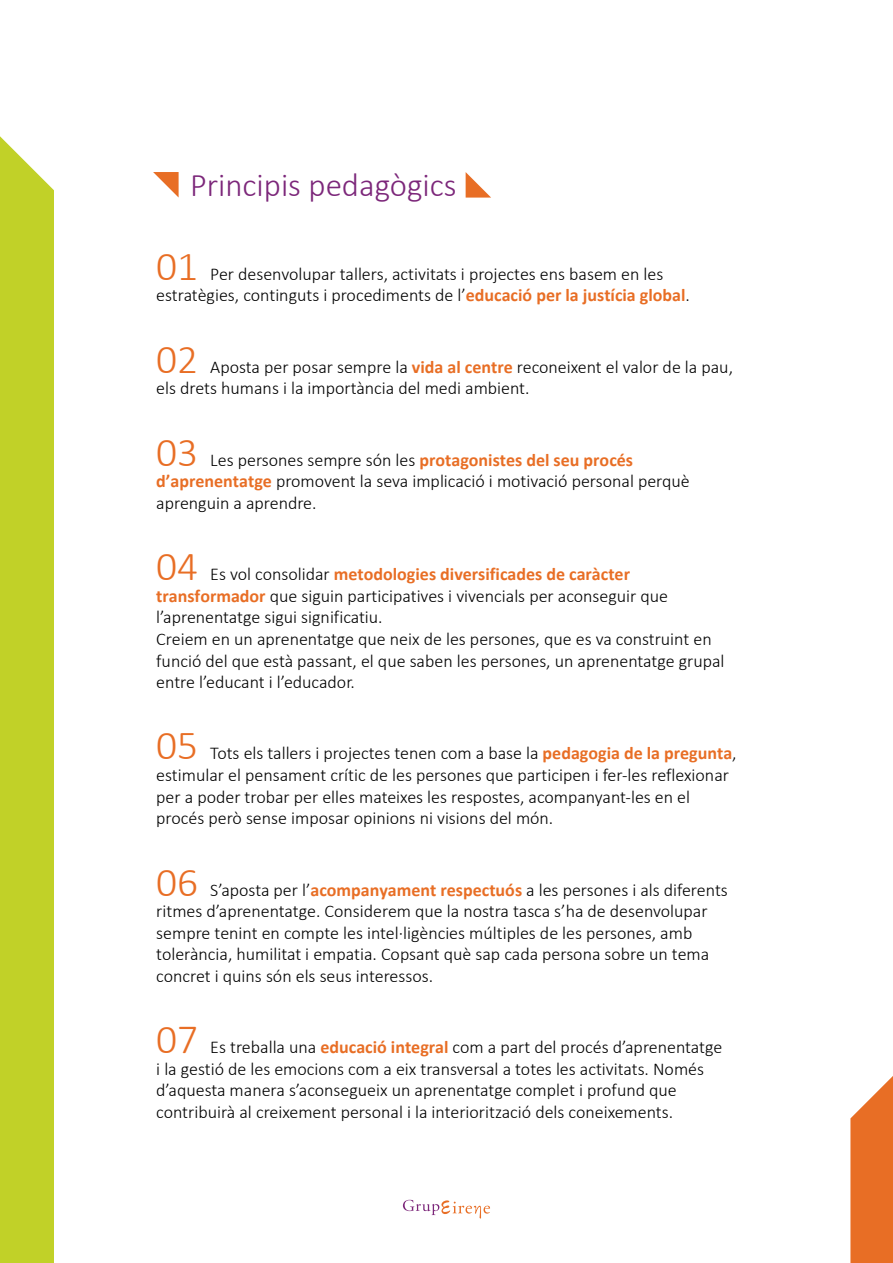
<style>
.page{position:relative;width:893px;height:1263px;background:#fff}
.page>*{position:absolute;margin:0;border:0;box-sizing:border-box;transform-origin:0 0}
.t1{font:300 41.4px "Calibri";color:#e86e25}
.t2{font:300 33px "Calibri";color:#7c277a}
.t3{font:300 18px/21.6px "Calibri";color:#000}
.s1{font-weight:700;color:#e86e25}
</style>
<div class="page">
<div style="left:0;top:136px;width:54px;height:1127px;background:#c1d128"></div>
<svg style="left:850px;top:1076px;width:43px;height:187px;background:#ea7f3f"></svg>
<svg style="left:153px;top:172px;width:26px;height:26px"></svg>
<svg style="left:466px;top:172px;width:25px;height:26px"></svg>
<svg style="left:403px;top:1200px;width:87px;height:19px"></svg>
<h2 class="t2" style="left:190px;top:165px;width:268px">Principis pedagògics</h2>
<h1 class="t1" style="left:156px;top:240px;width:43px">01</h1>
<p class="t3" style="left:156px;top:263px;width:535px;text-indent:54px">Per desenvolupar tallers, activitats i projectes ens basem en les estratègies, continguts i procediments de l’<span class="s1">educació per la justícia global</span>.</p>
<h1 class="t1" style="left:156px;top:333px;width:43px">02</h1>
<p class="t3" style="left:156px;top:356px;width:578px;text-indent:54px">Aposta per posar sempre la <span class="s1">vida al centre</span> reconeixent el valor de la pau, els drets humans i la importància del medi ambient.</p>
<h1 class="t1" style="left:156px;top:426px;width:43px">03</h1>
<p class="t3" style="left:156px;top:449px;width:535px;text-indent:54px">Les persones sempre són les <span class="s1">protagonistes del seu procés d’aprenentatge</span> promovent la seva implicació i motivació personal perquè aprenguin a aprendre.</p>
<h1 class="t1" style="left:156px;top:541px;width:43px">04</h1>
<p class="t3" style="left:156px;top:563px;width:570px;text-indent:54px">Es vol consolidar <span class="s1">metodologies diversificades de caràcter transformador</span> que siguin participatives i vivencials per aconseguir que l’aprenentatge sigui significatiu.<br>Creiem en un aprenentatge que neix de les persones, que es va construint en funció del que està passant, el que saben les persones, un aprenentatge grupal entre l’educant i l’educador.</p>
<h1 class="t1" style="left:156px;top:720px;width:43px">05</h1>
<p class="t3" style="left:156px;top:742px;width:582px;text-indent:54px">Tots els tallers i projectes tenen com a base la <span class="s1">pedagogia de la pregunta</span>, estimular el pensament crític de les persones que participen i fer-les reflexionar per a poder trobar per elles mateixes les respostes, acompanyant-les en el procés però sense imposar opinions ni visions del món.</p>
<h1 class="t1" style="left:156px;top:856px;width:43px">06</h1>
<p class="t3" style="left:156px;top:878px;width:573px;text-indent:54px">S’aposta per l’<span class="s1">acompanyament respectuós</span> a les persones i als diferents ritmes d’aprenentatge. Considerem que la nostra tasca s’ha de desenvolupar sempre tenint en compte les intel·ligències múltiples de les persones, amb tolerància, humilitat i empatia. Copsant què sap cada persona sobre un tema concret i quins són els seus interessos.</p>
<h1 class="t1" style="left:156px;top:1014px;width:43px">07</h1>
<p class="t3" style="left:156px;top:1036px;width:567px;text-indent:54px">Es treballa una <span class="s1">educació integral</span> com a part del procés d’aprenentatge i la gestió de les emocions com a eix transversal a totes les activitats. Només d’aquesta manera s’aconsegueix un aprenentatge complet i profund que contribuirà al creixement personal i la interiorització dels coneixements.</p>
</div>
